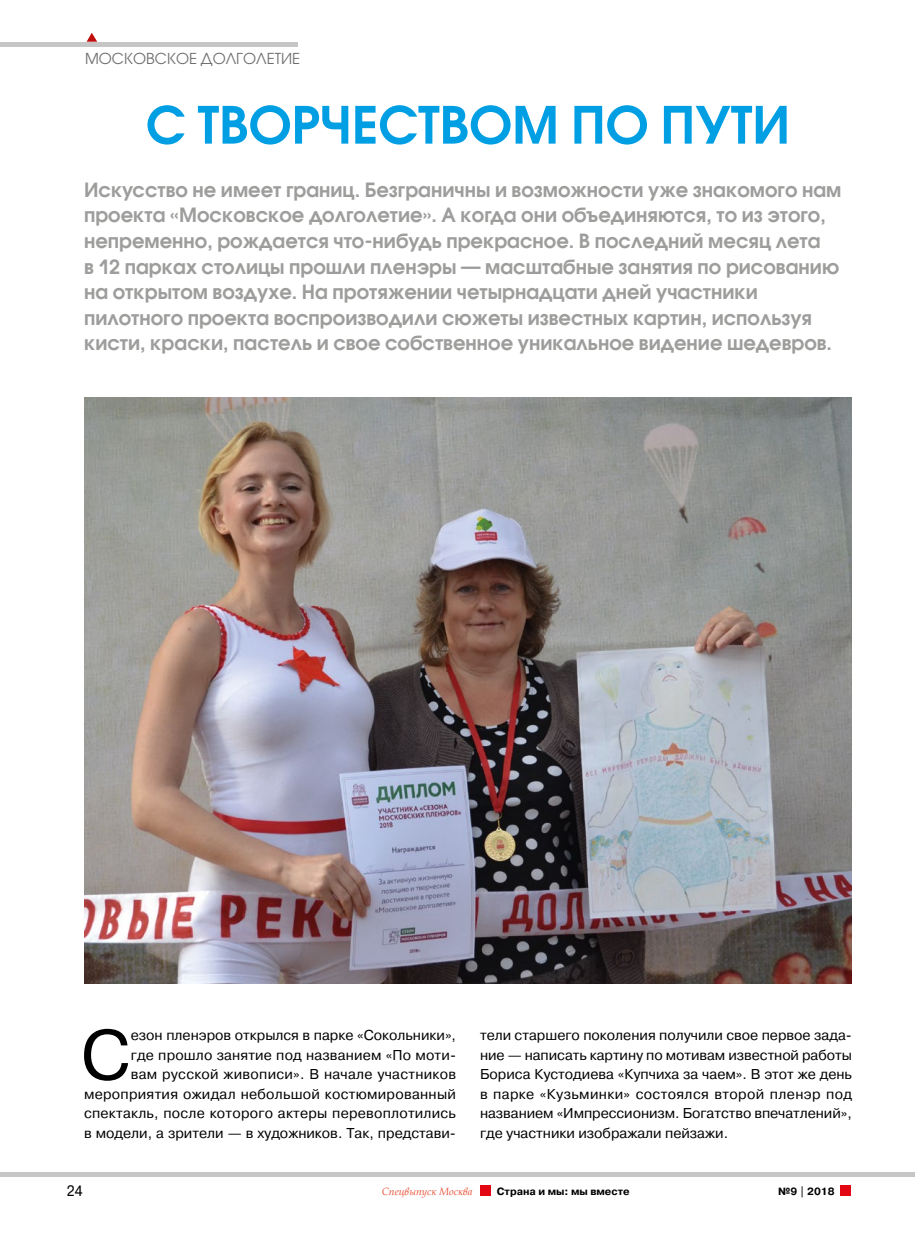
<style>
.page{position:relative;width:915px;height:1234px;background:#fff}
.page>*{position:absolute;margin:0;border:0;box-sizing:border-box;transform-origin:0 0}
.t1{font:69.9px "Pragmatica";color:#000}
.t2{font:600 51px "Avant Garde Gothic C";color:#009fe3}
.t3{font:600 19.5px/25.5px "Avant Garde Gothic C";color:#9d9d9c}
.t4{font:15px "Avant Garde Gothic C";letter-spacing:.155em;color:#706f6f}
.t5{font:15px "Pragmatica";color:#000;scale:.9 1}
.t6{font:14.25px/19.5px "Pragmatica";letter-spacing:.01em;color:#000;text-align:right}
.t7{font:700 10.5px "Pragmatica C";color:#000}
.t8{font:italic 10.5px "Book Antiqua";color:#e94f35}
</style>
<div class="page">
<img style="left:84px;top:398px;width:767px;height:584px">
<div style="left:840px;top:1184px;width:10px;height:11px;background:#e30613"></div>
<div style="left:480px;top:1184px;width:10px;height:11px;background:#e30613"></div>
<div style="left:0;top:1171px;width:914px;height:5px;background:#c6c6c6"></div>
<hr style="left:0;top:43px;width:298px;height:4px;background:#c6c6c6">
<svg style="left:87px;top:33px;width:10px;height:9px"></svg>
<p class="t4" style="left:85px;top:50px;width:14px">Мос</p>
<p class="t4" style="left:124px;top:50px;width:177px">ковское долголетие</p>
<h2 class="t2" style="left:146px;top:94px;width:546px">С творчеством ПО ПУТИ</h2>
<p class="t3" style="left:84px;top:177px;width:758px">Искусство не имеет границ. Безграничны и возможности уже знакомого нам проекта «Московское долголетие». А когда они объединяются, то из этого, непременно, рождается что-нибудь прекрасное. В последний месяц лета<br>в 12 парках столицы прошли пленэры — масштабные занятия по рисованию на открытом воздухе. На протяжении четырнадцати дней участники пилотного проекта воспроизводили сюжеты известных картин, используя кисти, краски, пастель и свое собственное уникальное видение шедевров.</p>
<h1 class="t1" style="left:81px;top:1011px;width:51px">С</h1>
<p class="t6" style="left:84px;top:1025px;width:373px">езон пленэров открылся в парке «Сокольники»,<br>где прошло занятие под названием «По моти-<br>вам русской живописи». В начале участников мероприятия ожидал небольшой костюмированный спектакль, после которого актеры перевоплотились в модели, а зрители — в художников. Так, представи-</p>
<p class="t6" style="left:480px;top:1025px;width:373px;text-align:justify">тели старшего поколения получили свое первое зада&shy;ние — написать картину по мотивам известной работы Бориса Кустодиева «Купчиха за чаем». В этот же день в парке «Кузьминки» состоялся второй пленэр под названием «Импрессионизм. Богатство впечатлений», где участники изображали пейзажи.</p>
<p class="t5" style="left:67px;top:1181px;width:19px">24</p>
<p class="t7" style="left:496px;top:1185px;width:134px">Страна и мы: мы вместе</p>
<p class="t7" style="left:778px;top:1185px;width:58px">№9 | 2018</p>
<p class="t8" style="left:382px;top:1183px;width:92px">Спецвыпуск Москва</p>
</div>
